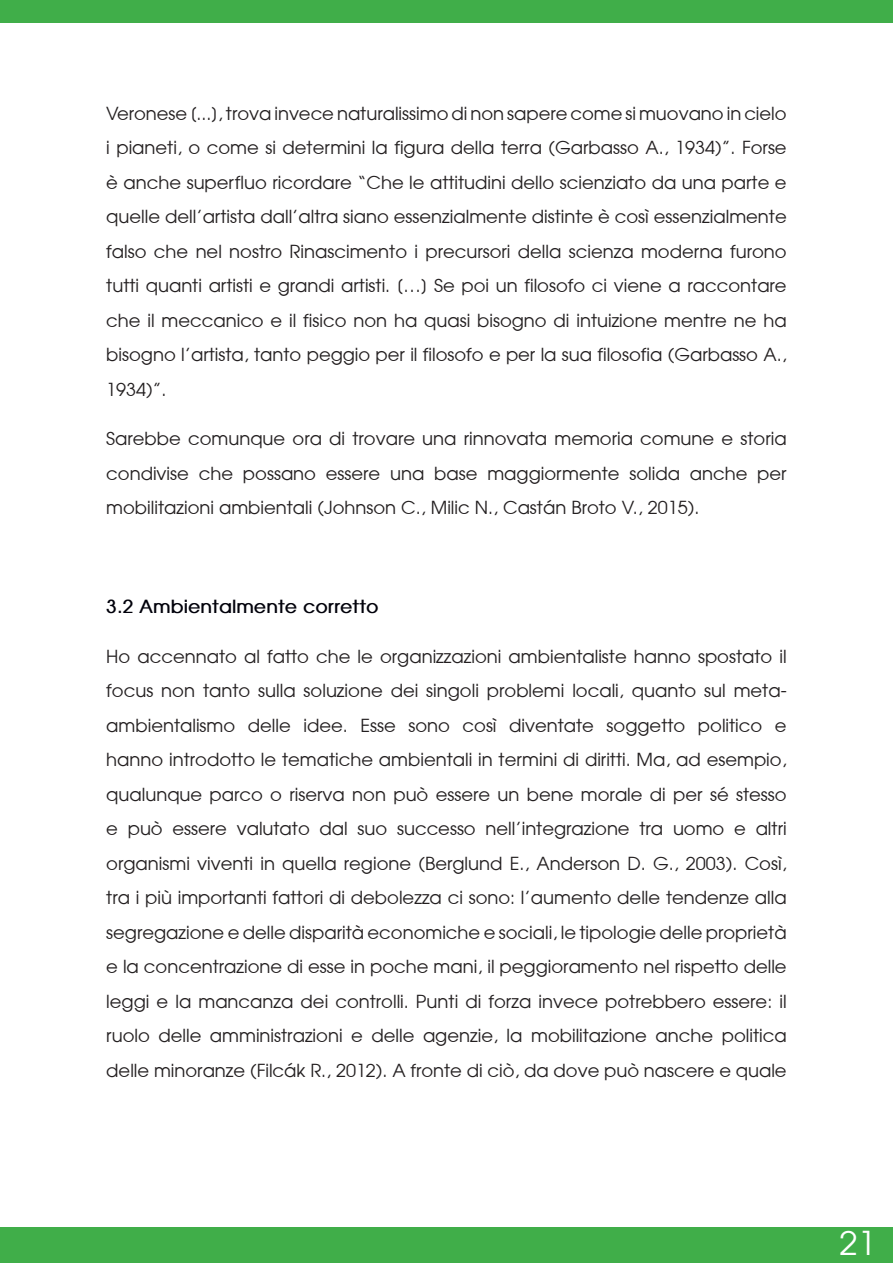
<style>
.page{position:relative;width:893px;height:1263px;background:#fff}
.page>*{position:absolute;margin:0;border:0;box-sizing:border-box;transform-origin:0 0}
.t1{font:33px "Avant Garde";color:#fff}
.t2{font:18px/34.5px "Avant Garde";color:#231f20;text-align:justify}
.Titolo_mio_2{font:700 18px "Avant Garde";color:#00000a}
</style>
<div class="page">
<div style="left:0;top:0;width:893px;height:23px;background:#40ae49"></div>
<div style="left:0;top:1227px;width:893px;height:36px;background:#40ae49"></div>
<p class="t2" style="left:106px;top:96px;width:682px">Veronese [...], trova invece naturalissimo di non sapere come si muovano in cielo i pianeti, o come si determini la figura della terra (Garbasso A., 1934)”. Forse è anche superfluo ricordare “Che le attitudini dello scienziato da una parte e quelle dell’artista dall’altra siano essenzialmente distinte è così essenzialmente falso che nel nostro Rinascimento i precursori della scienza moderna furono tutti quanti artisti e grandi artisti. […] Se poi un filosofo ci viene a raccontare che il meccanico e il fisico non ha quasi bisogno di intuizione mentre ne ha bisogno l’artista, tanto peggio per il filosofo e per la sua filosofia (Garbasso A., 1934)”.</p>
<p class="t2" style="left:106px;top:421px;width:682px">Sarebbe comunque ora di trovare una rinnovata memoria comune e storia condivise che possano essere una base maggiormente solida anche per mobilitazioni ambientali (Johnson C., Milic N., Castán Broto V., 2015).</p>
<p class="Titolo_mio_2" style="left:106px;top:596px;width:274px">3.2 Ambientalmente corretto</p>
<p class="t2" style="left:106px;top:639px;width:682px">Ho accennato al fatto che le organizzazioni ambientaliste hanno spostato il focus non tanto sulla soluzione dei singoli problemi locali, quanto sul meta&shy;ambientalismo delle idee. Esse sono così diventate soggetto politico e hanno introdotto le tematiche ambientali in termini di diritti. Ma, ad esempio, qualunque parco o riserva non può essere un bene morale di per sé stesso e può essere valutato dal suo successo nell’integrazione tra uomo e altri organismi viventi in quella regione (Berglund E., Anderson D. G., 2003). Così, tra i più importanti fattori di debolezza ci sono: l’aumento delle tendenze alla segregazione e delle disparità economiche e sociali, le tipologie delle proprietà e la concentrazione di esse in poche mani, il peggioramento nel rispetto delle leggi e la mancanza dei controlli. Punti di forza invece potrebbero essere: il ruolo delle amministrazioni e delle agenzie, la mobilitazione anche politica delle minoranze (Filcák R., 2012). A fronte di ciò, da dove può nascere e quale</p>
<h1 class="t1" style="left:839px;top:1222px;width:38px">21</h1>
</div>
